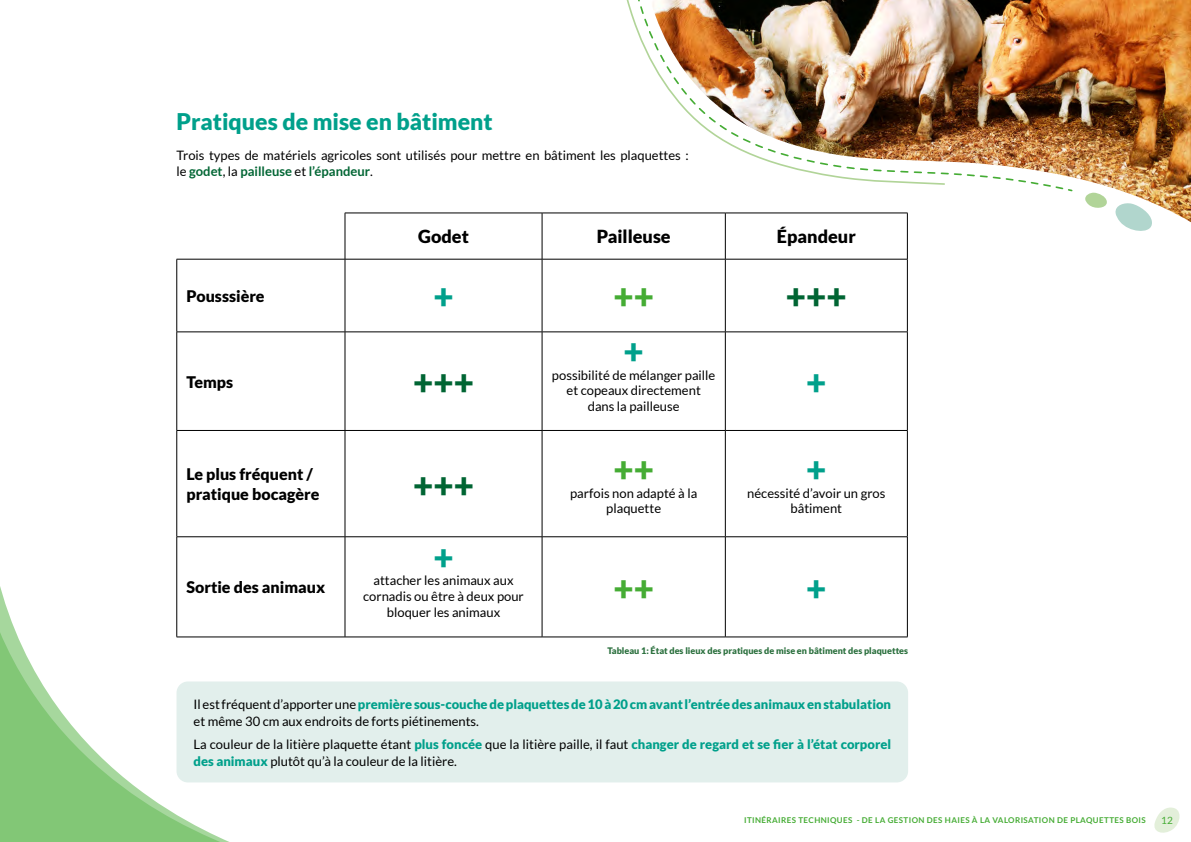
<style>
.page{position:relative;width:1191px;height:842px;background:#fff}
.page>*{position:absolute;margin:0;border:0;box-sizing:border-box;transform-origin:0 0}
.t1{font:900 35px "Lato";color:#006533}
.t2{font:900 35px "Lato";color:#00a08b}
.t3{font:900 35px "Lato";color:#45ac34}
.t4{font:900 23px "Lato";color:#00a08b}
.t5{font:900 18px "Lato";color:#000}
.t6{font:900 16px/19.2px "Lato";color:#000}
.t7{font:13px/15.6px "Lato";color:#000;text-align:center}
.t8{font:900 13px/17px "Lato";color:#00a08b}
.t9{font:10px "Lato";color:#45ac34}
.t10{font:900 9px "Lato";color:#2b703e}
.t11{font:700 8px "Lato";letter-spacing:.05em;color:#45ac34}
.s1{font-weight:700;color:#006533}
.s2{font-weight:400;color:#000}
.s3{font-weight:900;color:#00a08b}
</style>
<div class="page">
<div style="left:176px;top:681px;width:732px;height:101px;background:#e2efec;border-radius:11px"></div>
<svg style="left:0;top:535px;width:279px;height:307px"></svg>
<img style="left:650px;top:0;width:541px;height:222px">
<svg style="left:1114px;top:202px;width:38px;height:29px"></svg>
<svg style="left:1084px;top:193px;width:22px;height:17px"></svg>
<img style="left:626px;top:0;width:447px;height:192px">
<hr style="left:345px;top:213px;width:1px;height:46px;background:#000">
<hr style="left:176px;top:259px;width:169px;height:1px;background:#000">
<hr style="left:345px;top:259px;width:1px;height:73px;background:#000">
<hr style="left:542px;top:259px;width:1px;height:73px;background:#000">
<hr style="left:725px;top:259px;width:1px;height:73px;background:#000">
<hr style="left:907px;top:259px;width:1px;height:73px;background:#000">
<hr style="left:345px;top:332px;width:197px;height:1px;background:#000">
<hr style="left:345px;top:332px;width:1px;height:98px;background:#000">
<hr style="left:542px;top:332px;width:183px;height:1px;background:#000">
<hr style="left:542px;top:332px;width:1px;height:98px;background:#000">
<hr style="left:725px;top:332px;width:182px;height:1px;background:#000">
<hr style="left:725px;top:332px;width:1px;height:98px;background:#000">
<hr style="left:907px;top:332px;width:1px;height:98px;background:#000">
<hr style="left:345px;top:430px;width:197px;height:1px;background:#000">
<hr style="left:345px;top:431px;width:1px;height:105px;background:#000">
<hr style="left:542px;top:430px;width:183px;height:1px;background:#000">
<hr style="left:542px;top:431px;width:1px;height:105px;background:#000">
<hr style="left:725px;top:430px;width:182px;height:1px;background:#000">
<hr style="left:725px;top:431px;width:1px;height:105px;background:#000">
<hr style="left:907px;top:431px;width:1px;height:105px;background:#000">
<hr style="left:345px;top:536px;width:197px;height:1px;background:#000">
<hr style="left:345px;top:537px;width:1px;height:100px;background:#000">
<hr style="left:542px;top:536px;width:183px;height:1px;background:#000">
<hr style="left:542px;top:537px;width:1px;height:100px;background:#000">
<hr style="left:725px;top:536px;width:182px;height:1px;background:#000">
<hr style="left:725px;top:537px;width:1px;height:100px;background:#000">
<hr style="left:907px;top:537px;width:1px;height:100px;background:#000">
<hr style="left:345px;top:637px;width:197px;height:1px;background:#000">
<hr style="left:542px;top:637px;width:183px;height:1px;background:#000">
<hr style="left:725px;top:637px;width:182px;height:1px;background:#000">
<hr style="left:345px;top:213px;width:197px;height:1px;background:#000">
<hr style="left:542px;top:213px;width:183px;height:1px;background:#000">
<hr style="left:542px;top:213px;width:1px;height:46px;background:#000">
<hr style="left:725px;top:213px;width:182px;height:1px;background:#000">
<hr style="left:725px;top:213px;width:1px;height:46px;background:#000">
<hr style="left:907px;top:213px;width:1px;height:46px;background:#000">
<hr style="left:345px;top:259px;width:197px;height:1px;background:#000">
<hr style="left:542px;top:259px;width:183px;height:1px;background:#000">
<hr style="left:725px;top:259px;width:182px;height:1px;background:#000">
<hr style="left:176px;top:259px;width:1px;height:73px;background:#000">
<hr style="left:176px;top:332px;width:169px;height:1px;background:#000">
<hr style="left:176px;top:332px;width:1px;height:98px;background:#000">
<hr style="left:176px;top:430px;width:169px;height:1px;background:#000">
<hr style="left:176px;top:431px;width:1px;height:105px;background:#000">
<hr style="left:176px;top:536px;width:169px;height:1px;background:#000">
<hr style="left:176px;top:537px;width:1px;height:100px;background:#000">
<hr style="left:176px;top:637px;width:169px;height:1px;background:#000">
<svg style="left:1154px;top:807px;width:26px;height:26px"></svg>
<h2 class="t4" style="left:176px;top:108px;width:318px">Pratiques de mise en bâtiment</h2>
<p class="t7" style="left:176px;top:147px;width:514px;text-align:left">Trois types de matériels agricoles sont utilisés pour mettre en bâtiment les plaquettes : le <span class="s1">godet</span>, la <span class="s1">pailleuse</span> et <span class="s1">l’épandeur</span>.</p>
<h3 class="t5" style="left:418px;top:226px;width:52px">Godet</h3>
<h3 class="t5" style="left:596px;top:226px;width:76px">Pailleuse</h3>
<h3 class="t5" style="left:777px;top:226px;width:80px">Épandeur</h3>
<p class="t6" style="left:186px;top:286px;width:80px">Pousssière</p>
<h1 class="t2" style="left:433px;top:276px;width:22px">+</h1>
<h1 class="t3" style="left:613px;top:276px;width:42px">++</h1>
<h1 class="t1" style="left:786px;top:276px;width:62px">+++</h1>
<p class="t6" style="left:186px;top:372px;width:48px">Temps</p>
<h1 class="t1" style="left:413px;top:362px;width:62px">+++</h1>
<p class="t6" style="left:186px;top:465px;width:134px">Le plus fréquent / pratique bocagère</p>
<h1 class="t1" style="left:413px;top:464px;width:62px">+++</h1>
<h1 class="t2" style="left:623px;top:331px;width:22px">+</h1>
<p class="t7" style="left:552px;top:367px;width:165px">possibilité de mélanger paille et copeaux directement dans la pailleuse</p>
<h1 class="t2" style="left:806px;top:362px;width:22px">+</h1>
<h1 class="t3" style="left:613px;top:449px;width:42px">++</h1>
<p class="t7" style="left:570px;top:485px;width:129px">parfois non adapté à la plaquette</p>
<h1 class="t2" style="left:806px;top:449px;width:22px">+</h1>
<p class="t7" style="left:747px;top:485px;width:140px">nécessité d’avoir un gros bâtiment</p>
<p class="t6" style="left:186px;top:577px;width:140px">Sortie des animaux</p>
<h1 class="t2" style="left:433px;top:536px;width:22px">+</h1>
<p class="t7" style="left:363px;top:573px;width:162px">attacher les animaux aux cornadis ou être à deux pour bloquer les animaux</p>
<h1 class="t3" style="left:613px;top:568px;width:42px">++</h1>
<h1 class="t2" style="left:806px;top:568px;width:22px">+</h1>
<p class="t10" style="left:607px;top:646px;width:302px">Tableau 1: État des lieux des pratiques de mise en bâtiment des plaquettes</p>
<p class="t8" style="left:193px;top:695px;width:699px"><span class="s2">Il est fréquent d’apporter une</span>première sous-couche de plaquettes de 10 à 20 cm avant l’entrée des animaux en stabulation <span class="s2">et même 30 cm aux endroits de forts piétinements.</span></p>
<p class="t7" style="left:193px;top:735px;width:699px;line-height:17px;text-align:left">La couleur de la litière plaquette étant <span class="s3">plus foncée</span> que la litière paille, il faut <span class="s3">changer de regard et se fier à l’état corporel des animaux</span> plutôt qu’à la couleur de la litière.</p>
<p class="t11" style="left:744px;top:816px;width:403px">ITINÉRAIRES TECHNIQUES - DE LA GESTION DES HAIES À LA VALORISATION DE PLAQUETTES BOIS</p>
<p class="t9" style="left:1161px;top:814px;width:13px">12</p>
</div>
